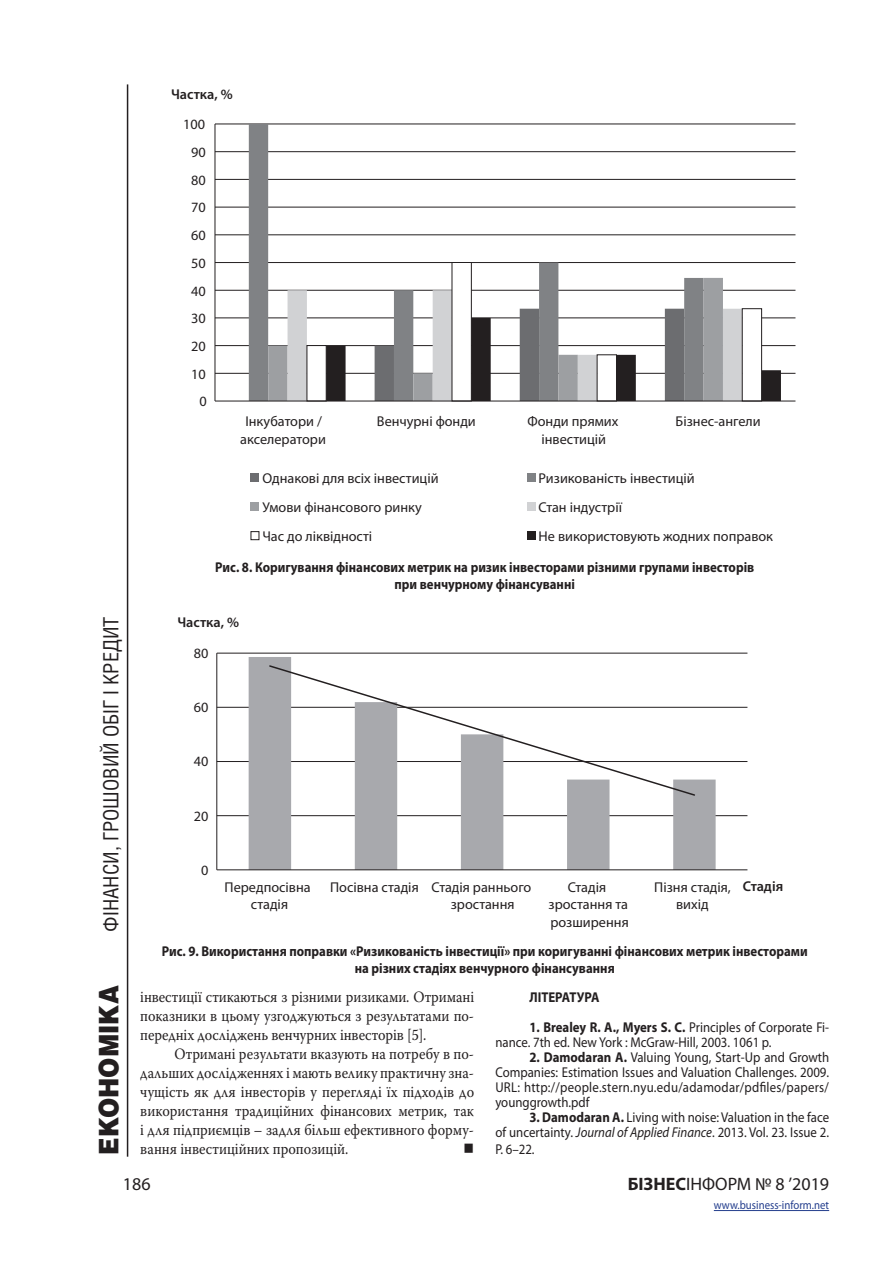
<style>
.page{position:relative;width:893px;height:1263px;background:#fff}
.page>*{position:absolute;margin:0;border:0;box-sizing:border-box;transform-origin:0 0}
.t1{font:900 27px "Helios";color:#231f20;scale:.9 1}
.t2{font:21px "Helios Cond";color:#231f20}
.t3{font:18px "Myriad Pro";color:#231f20}
.Osnova{font:15.75px/18.9px "Warnock Pro";color:#231f20;text-align:justify;scale:.9 1}
.Osnova-2{font:15.75px "Wingdings";color:#231f20;scale:.9 1}
.Literat{font:14.25px/15px "Myriad Pro";color:#231f20;scale:.9 1}
.Literat-2{font:14.25px/17px "Myriad Pro";color:#231f20;text-align:center}
.Title_table{font:700 14.25px/17.1px "Myriad Pro";color:#231f20;text-align:center;scale:.9 1}
.t4{font:600 14.25px "Myriad Pro";color:#231f20}
.Literat-3{font:700 14.25px "Myriad Pro";color:#231f20;scale:.9 1}
.t5{font:12px "Myriad Pro";color:#253f8e;scale:.9 1}
.s1{font-weight:700}
.s2{font-style:italic}
</style>
<div class="page">
<hr style="left:127px;top:84px;width:1px;height:1073px;background:#231f20">
<hr style="left:714px;top:1210px;width:115px;height:1px;background:#253f8e">
<hr style="left:215px;top:124px;width:580px;height:1px;background:#231f20">
<hr style="left:215px;top:151px;width:580px;height:1px;background:#231f20">
<hr style="left:215px;top:179px;width:580px;height:1px;background:#231f20">
<hr style="left:215px;top:207px;width:580px;height:1px;background:#231f20">
<hr style="left:215px;top:234px;width:580px;height:1px;background:#231f20">
<hr style="left:215px;top:262px;width:580px;height:1px;background:#231f20">
<hr style="left:215px;top:290px;width:580px;height:1px;background:#231f20">
<hr style="left:215px;top:317px;width:580px;height:1px;background:#231f20">
<hr style="left:215px;top:345px;width:580px;height:1px;background:#231f20">
<hr style="left:215px;top:373px;width:580px;height:1px;background:#231f20">
<svg style="left:249px;top:124px;width:455px;height:277px"></svg>
<svg style="left:268px;top:278px;width:38px;height:123px"></svg>
<div style="left:288px;top:290px;width:18px;height:111px;background:#d1d2d4"></div>
<svg style="left:306px;top:262px;width:456px;height:139px"></svg>
<svg style="left:326px;top:309px;width:455px;height:92px"></svg>
<hr style="left:215px;top:124px;width:1px;height:277px;background:#231f20">
<hr style="left:215px;top:401px;width:580px;height:1px;background:#231f20">
<div style="left:251px;top:473px;width:8px;height:8px;background:#6c6d70"></div>
<div style="left:527px;top:473px;width:8px;height:8px;background:#808285"></div>
<div style="left:251px;top:502px;width:8px;height:8px;background:#9d9fa2"></div>
<div style="left:527px;top:502px;width:8px;height:9px;background:#d1d2d4"></div>
<div style="left:251px;top:531px;width:8px;height:9px;border:1px solid #231f20"></div>
<div style="left:527px;top:532px;width:8px;height:8px;background:#231f20"></div>
<hr style="left:217px;top:653px;width:530px;height:1px;background:#231f20">
<hr style="left:217px;top:707px;width:530px;height:1px;background:#231f20">
<hr style="left:217px;top:761px;width:530px;height:1px;background:#231f20">
<hr style="left:217px;top:815px;width:530px;height:1px;background:#231f20">
<svg style="left:249px;top:657px;width:467px;height:212px"></svg>
<hr style="left:216px;top:653px;width:1px;height:217px;background:#231f20">
<hr style="left:217px;top:869px;width:530px;height:1px;background:#231f20">
<svg style="left:268px;top:664px;width:428px;height:133px"></svg>
<p class="t4" style="left:171px;top:85px;width:63px">Частка, %</p>
<p class="Literat-2" style="left:183px;top:116px;width:23px">100</p>
<p class="Literat-2" style="left:191px;top:144px;width:16px">90</p>
<p class="Literat-2" style="left:191px;top:171px;width:16px">80</p>
<p class="Literat-2" style="left:191px;top:199px;width:16px">70</p>
<p class="Literat-2" style="left:191px;top:227px;width:16px">60</p>
<p class="Literat-2" style="left:191px;top:254px;width:16px">50</p>
<p class="Literat-2" style="left:191px;top:282px;width:16px">40</p>
<p class="Literat-2" style="left:191px;top:310px;width:16px">30</p>
<p class="Literat-2" style="left:191px;top:337px;width:16px">20</p>
<p class="Literat-2" style="left:191px;top:365px;width:16px">10</p>
<h2 class="t2" style="left:98px;top:931px;width:316px;rotate:-90deg">ФІНАНСИ, ГРОШОВИЙ ОБІГ І КРЕДИТ</h2>
<h1 class="t1" style="left:92px;top:1154px;width:189px;rotate:-90deg">ЕКОНОМІКА</h1>
<p class="Literat-2" style="left:199px;top:393px;width:9px">0</p>
<p class="Literat-2" style="left:240px;top:411px;width:87px;line-height:18.6px">Інкубатори / акселератори</p>
<p class="Literat-2" style="left:377px;top:412px;width:100px">Венчурні фонди</p>
<p class="Literat-2" style="left:527px;top:411px;width:92px;line-height:18.6px">Фонди прямих інвестицій</p>
<p class="Literat-2" style="left:676px;top:412px;width:87px">Бізнес-ангели</p>
<p class="Literat-2" style="left:262px;top:469px;width:178px">Однакові для всіх інвестицій</p>
<p class="Literat-2" style="left:539px;top:469px;width:158px">Ризикованість інвестицій</p>
<p class="Literat-2" style="left:262px;top:499px;width:161px">Умови фінансового ринку</p>
<p class="Literat-2" style="left:539px;top:499px;width:85px">Стан індустрії</p>
<p class="Literat-2" style="left:262px;top:528px;width:111px">Час до ліквідності</p>
<p class="Literat-2" style="left:539px;top:528px;width:236px">Не використовують жодних поправок</p>
<p class="Title_table" style="left:215px;top:558px;width:600px">Рис. 8. Коригування фінансових метрик на ризик інвесторами різними групами інвесторів при венчурному фінансуванні</p>
<p class="t4" style="left:177px;top:613px;width:63px">Частка, %</p>
<p class="Literat-2" style="left:194px;top:644px;width:16px">80</p>
<p class="Literat-2" style="left:194px;top:699px;width:16px">60</p>
<p class="Literat-2" style="left:194px;top:753px;width:16px">40</p>
<p class="Literat-2" style="left:194px;top:807px;width:16px">20</p>
<p class="Literat-2" style="left:201px;top:861px;width:9px">0</p>
<p class="Literat-2" style="left:225px;top:879px;width:88px">Передпосівна стадія</p>
<p class="Literat-2" style="left:451px;top:879px;width:82px;text-align:left;text-indent:-121px">Посівна стадія Стадія раннього зростання</p>
<p class="Literat-2" style="left:548px;top:879px;width:82px">Стадія зростання та розширення</p>
<p class="Literat-2" style="left:654px;top:879px;width:78px">Пізня стадія, вихід</p>
<p class="t4" style="left:743px;top:878px;width:42px">Стадія</p>
<p class="Title_table" style="left:162px;top:942px;width:719px">Рис. 9. Використання поправки «Ризикованість інвестиції» при коригуванні фінансових метрик інвесторами на різних стадіях венчурного фінансування</p>
<p class="Osnova" style="left:140px;top:987px;width:372px">інвестиції стикаються з різними ризиками. Отримані показники в цьому узгоджуються з результатами по&shy;передніх досліджень венчурних інвесторів [5].</p>
<p class="Osnova" style="left:140px;top:1044px;width:372px;text-indent:34px">Отримані результати вказують на потребу в по&shy;дальших дослідженнях і мають велику практичну зна&shy;чущість як для інвесторів у перегляді їх підходів до використання традиційних фінансових метрик, так і для підприємців – задля більш ефективного форму&shy;вання інвестиційних пропозицій.</p>
<p class="Literat-3" style="left:529px;top:987px;width:79px">ЛІТЕРАТУРА</p>
<p class="Literat" style="left:495px;top:1019px;width:372px;text-indent:34px"><span class="s1">1. Brealey R. A., Myers S. C.</span> Principles of Corporate Fi&shy;nance. 7th ed. New York : McGraw-Hill, 2003. 1061 p.</p>
<p class="Literat" style="left:495px;top:1049px;width:372px;text-align:justify;text-indent:34px"><span class="s1">2. Damodaran A.</span> Valuing Young, Start-Up and Growth Companies: Estimation Issues and Valuation Challenges. 2009.<br>URL: http://people.stern.nyu.edu/adamodar/pdfiles/papers/ younggrowth.pdf</p>
<p class="Literat" style="left:495px;top:1109px;width:372px;text-align:right"><span class="s1">3. Damodaran A.</span> Living with noise: Valuation in the face<br>of uncertainty. <span class="s2">Journal of Applied Finance</span>. 2013. Vol. 23. Issue 2.</p>
<p class="Literat" style="left:495px;top:1141px;width:45px">P. 6–22.</p>
<p class="Osnova-2" style="left:464px;top:1139px;width:13px">■</p>
<p class="t3" style="left:123px;top:1173px;width:29px">186</p>
<p class="t3" style="left:628px;top:1173px;width:203px"><span class="s1">БІЗНЕС</span>ІНФОРМ № 8 ’2019</p>
<p class="t5" style="left:714px;top:1198px;width:130px">www.business-inform.net</p>
</div>
